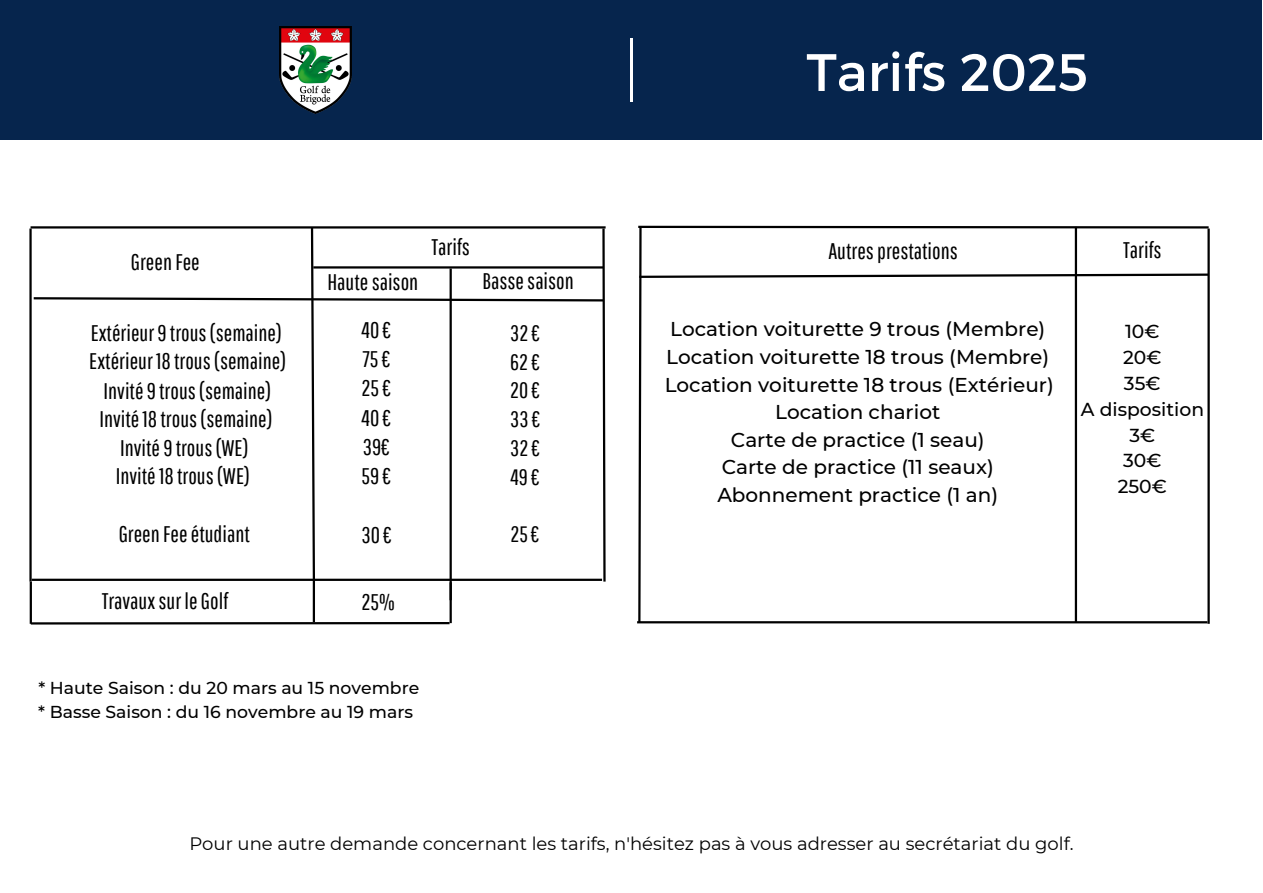
<style>
.page{position:relative;width:1263px;height:893px;background:#fff}
.page>*{position:absolute;margin:0;border:0;box-sizing:border-box;transform-origin:0 0}
.t1{font:52.57px "Montserrat";color:#fff}
.t2{font:22.65px/29.2px "Pathway Gothic One";color:#000;text-align:justify}
.t3{font:22.27px/28.8px "Pathway Gothic One";color:#000;text-align:justify}
.t4{font:500 19.95px/27.6px "Montserrat";color:#000;text-align:center}
.t5{font:500 18.75px/25.9px "Montserrat";color:#000;text-align:center}
.t6{font:18px "Montserrat";color:#000}
.t7{font:500 17.25px/23.6px "Montserrat";color:#000}
</style>
<div class="page">
<div style="left:0;top:0;width:1262px;height:140px;background:#06254d"></div>
<hr style="left:631px;top:38px;width:1px;height:63px;background:#fff">
<img style="left:279px;top:27px;width:73px;height:86px">
<svg style="left:637px;top:225px;width:573px;height:399px"></svg>
<svg style="left:29px;top:621px;width:423px;height:4px"></svg>
<hr style="left:30px;top:581px;width:2px;height:43px;background:#000">
<hr style="left:313px;top:580px;width:2px;height:42px;background:#000">
<hr style="left:449px;top:582px;width:3px;height:41px;background:#000">
<hr style="left:29px;top:228px;width:3px;height:353px;background:#000">
<svg style="left:31px;top:226px;width:575px;height:358px"></svg>
<hr style="left:313px;top:266px;width:290px;height:2px;background:#000">
<hr style="left:1075px;top:227px;width:2px;height:395px;background:#000">
<p class="t1" style="left:806px;top:38px;width:283px">Tarifs 2025</p>
<h2 class="t2" style="left:131px;top:246px;width:70px">GreenFee</h2>
<p class="t2" style="left:91px;top:318px;width:193px">Extérieur 9 trous(semaine)</p>
<h2 class="t2" style="left:89px;top:346px;width:198px">Extérieur 18 trous(semaine)</h2>
<h2 class="t2" style="left:104px;top:375px;width:169px">Invité 9 trous(semaine)</h2>
<p class="t2" style="left:99px;top:404px;width:175px">Invité18 trous(semaine)</p>
<h2 class="t2" style="left:120px;top:432px;width:130px">Invité 9 trous(WE)</h2>
<h2 class="t2" style="left:116px;top:461px;width:136px">Invité18 trous(WE)</h2>
<h2 class="t2" style="left:119px;top:519px;width:133px">GreenFeeétudiant</h2>
<h2 class="t2" style="left:431px;top:232px;width:40px">Tarifs</h2>
<h2 class="t2" style="left:828px;top:236px;width:131px">Autresprestations</h2>
<h2 class="t2" style="left:1123px;top:235px;width:40px">Tarifs</h2>
<h2 class="t2" style="left:327px;top:267px;width:92px">Hautesaison</h2>
<h2 class="t2" style="left:482px;top:266px;width:93px">Bassesaison</h2>
<p class="t2" style="left:361px;top:315px;width:31px">40€ 75€ 25€ 40€ 39€ 59€</p>
<h2 class="t2" style="left:361px;top:519px;width:32px">30€</h2>
<h2 class="t3" style="left:510px;top:318px;width:31px">32€ 62€ 20€ 33€ 32€ 49€</h2>
<p class="t3" style="left:510px;top:519px;width:31px">25€</p>
<p class="t4" style="left:665px;top:315px;width:391px">Location voiturette 9 trous (Membre)<br>Location voiturette 18 trous (Membre)<br>Location voiturette 18 trous (Extérieur)<br>Location chariot<br>Carte de practice (1 seau)<br>Carte de practice (11 seaux)<br>Abonnement practice (1 an)</p>
<h1 class="t5" style="left:1081px;top:318px;width:125px">10€<br>20€<br>35€<br>A disposition<br>3€<br>30€<br>250€</h1>
<h2 class="t2" style="left:102px;top:585px;width:128px">Travauxsur le Golf</h2>
<h2 class="t2" style="left:361px;top:587px;width:35px">25%</h2>
<p class="t7" style="left:38px;top:676px;width:382px">* Haute Saison : du 20 mars au 15 novembre * Basse Saison : du 16 novembre au 19 mars</p>
<p class="t6" style="left:189px;top:832px;width:886px">Pour une autre demande concernant les tarifs, n'hésitez pas à vous adresser au secrétariat du golf.</p>
</div>
